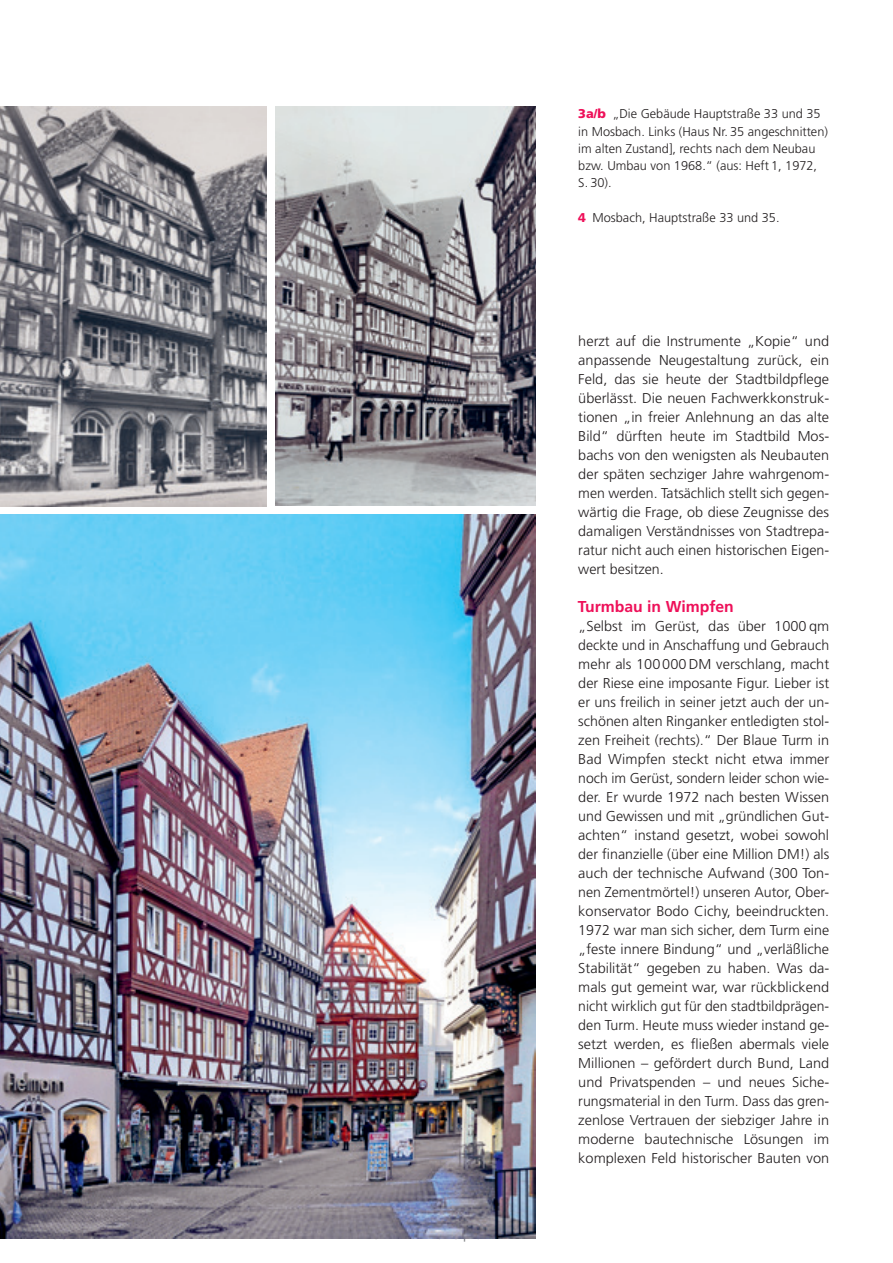
<style>
.page{position:relative;width:893px;height:1263px;background:#fff}
.page>*{position:absolute;margin:0;border:0;box-sizing:border-box;transform-origin:0 0}
.t1{font:700 15.75px "Frutiger LT";color:#ee1059}
.t2{font:300 14.25px/19px "Frutiger LT";color:#231f20;text-align:justify}
.t3{font:300 12.75px/17.2px "Frutiger LT";color:#231f20}
.s1{font-weight:900;color:#ee1059}
</style>
<div class="page">
<img style="left:0;top:107px;width:266px;height:399px">
<img style="left:276px;top:106px;width:260px;height:400px">
<img style="left:0;top:514px;width:536px;height:725px">
<p class="t3" style="left:578px;top:106px;width:251px"><span class="s1">3a/b</span> „Die Gebäude Hauptstraße 33 und 35 in Mosbach. Links (Haus Nr. 35 angeschnitten) im alten Zustand], rechts nach dem Neubau bzw. Umbau von 1968.“ (aus: Heft 1, 1972, S. 30).</p>
<p class="t3" style="left:578px;top:209px;width:203px"><span class="s1">4</span> Mosbach, Hauptstraße 33 und 35.</p>
<p class="t2" style="left:578px;top:332px;width:252px">herzt auf die Instrumente „Kopie“ und anpassende Neugestaltung zurück, ein Feld, das sie heute der Stadtbildpflege überlässt. Die neuen Fachwerkkonstruk&shy;tionen „in freier Anlehnung an das alte Bild“ dürften heute im Stadtbild Mos&shy;bachs von den wenigsten als Neubauten der späten sechziger Jahre wahrgenom&shy;men werden. Tatsächlich stellt sich gegen&shy;wärtig die Frage, ob diese Zeugnisse des damaligen Verständnisses von Stadtrepa&shy;ratur nicht auch einen historischen Eigen&shy;wert besitzen.</p>
<p class="t1" style="left:578px;top:597px;width:158px">Turmbau in Wimpfen</p>
<p class="t2" style="left:578px;top:617px;width:252px">„Selbst im Gerüst, das über 1000 qm deckte und in Anschaffung und Gebrauch mehr als 100000 DM verschlang, macht der Riese eine imposante Figur. Lieber ist er uns freilich in seiner jetzt auch der un&shy;schönen alten Ringanker entledigten stol&shy;zen Freiheit (rechts).“ Der Blaue Turm in Bad Wimpfen steckt nicht etwa immer noch im Gerüst, sondern leider schon wie&shy;der. Er wurde 1972 nach besten Wissen und Gewissen und mit „gründlichen Gut&shy;achten“ instand gesetzt, wobei sowohl der finanzielle (über eine Million DM!) als auch der technische Aufwand (300 Ton&shy;nen Zementmörtel!) unseren Autor, Ober&shy;konservator Bodo Cichy, beeindruckten.<br>1972 war man sich sicher, dem Turm eine „feste innere Bindung“ und „verläßliche Stabilität“ gegeben zu haben. Was da&shy;mals gut gemeint war, war rückblickend nicht wirklich gut für den stadtbildprägen&shy;den Turm. Heute muss wieder instand ge&shy;setzt werden, es fließen abermals viele Millionen – gefördert durch Bund, Land und Privatspenden – und neues Siche&shy;rungsmaterial in den Turm. Dass das gren&shy;zenlose Vertrauen der siebziger Jahre in moderne bautechnische Lösungen im komplexen Feld historischer Bauten von</p>
</div>
